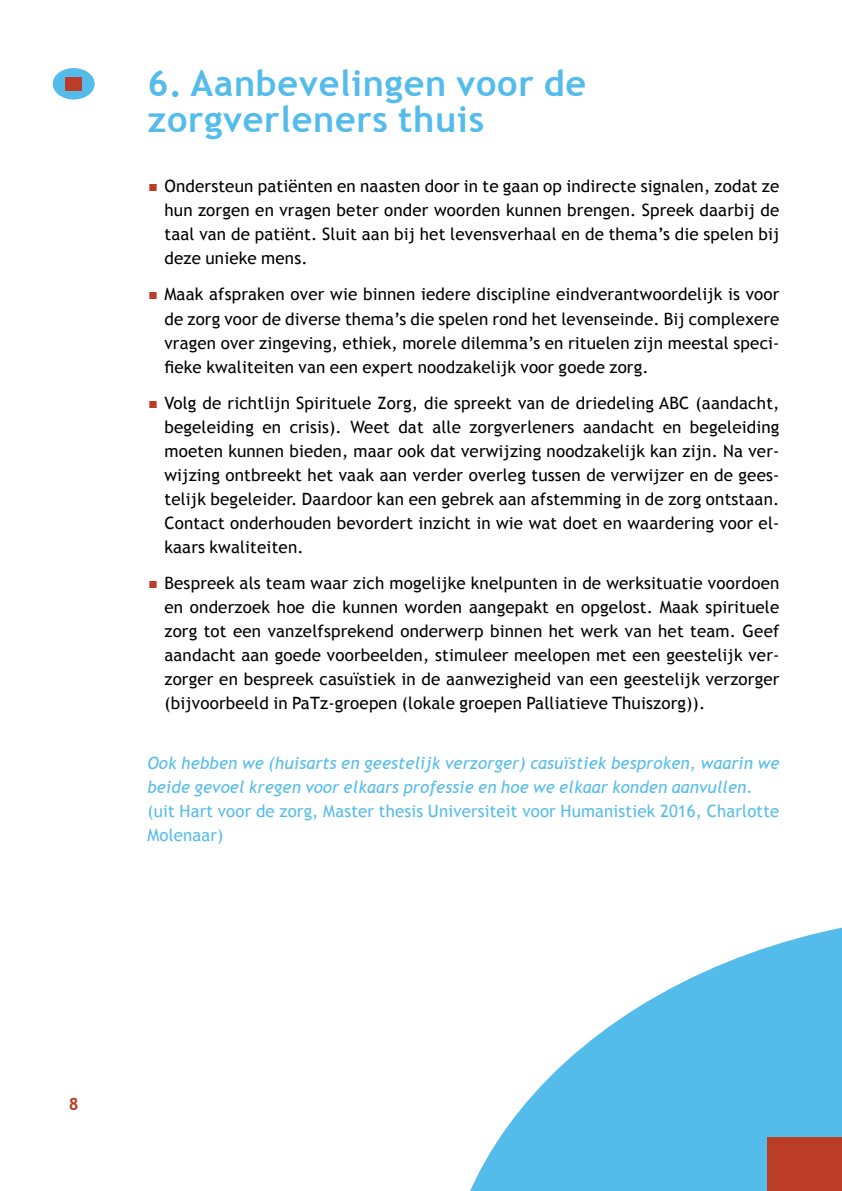
<style>
.page{position:relative;width:842px;height:1191px;background:#fff}
.page>*{position:absolute;margin:0;border:0;box-sizing:border-box;transform-origin:0 0}
.t1{font:700 36px/36px "Trebuchet MS";letter-spacing:.02em;color:#54bceb}
.t2{font:17px/24px "Trebuchet MS";letter-spacing:.01em;color:#000;text-align:justify}
.t3{font:italic 17px/24px "Trebuchet MS";letter-spacing:.01em;color:#54bceb}
.t4{font:17px/24px "Trebuchet MS";letter-spacing:.01em;color:#54bceb}
.t5{font:700 17px "Trebuchet MS";color:#bb3d27}
.s1{font-size:32px;color:#bb3d27}
</style>
<div class="page">
<svg style="left:470px;top:927px;width:372px;height:264px;fill:#54bceb"></svg>
<div style="left:767px;top:1137px;width:75px;height:54px;background:#bb3d27"></div>
<div style="left:53px;top:68px;width:42px;height:32px;background:#54bceb;border-radius:50%"></div>
<div style="left:65px;top:77px;width:17px;height:13px;background:#bb3d27"></div>
<h1 class="t1" style="left:147px;top:66px;width:440px">6. Aanbevelingen voor de zorgverleners thuis</h1>
<p class="t2" style="left:164px;top:175px;width:616px;text-indent:-17px"><span class="s1">▪</span> Ondersteun patiënten en naasten door in te gaan op indirecte signalen, zodat ze hun zorgen en vragen beter onder woorden kunnen brengen. Spreek daarbij de taal van de patiënt. Sluit aan bij het levensverhaal en de thema’s die spelen bij deze unieke mens.</p>
<p class="t2" style="left:164px;top:283px;width:617px;text-indent:-17px"><span class="s1">▪</span> Maak afspraken over wie binnen iedere discipline eindverantwoordelijk is voor de zorg voor de diverse thema’s die spelen rond het levenseinde. Bij complexere vragen over zingeving, ethiek, morele dilemma’s en rituelen zijn meestal speci&shy;fieke kwaliteiten van een expert noodzakelijk voor goede zorg.</p>
<p class="t2" style="left:164px;top:391px;width:616px;text-indent:-17px"><span class="s1">▪</span> Volg de richtlijn Spirituele Zorg, die spreekt van de driedeling ABC (aandacht, begeleiding en crisis). Weet dat alle zorgverleners aandacht en begeleiding moeten kunnen bieden, maar ook dat verwijzing noodzakelijk kan zijn. Na ver&shy;wijzing ontbreekt het vaak aan verder overleg tussen de verwijzer en de gees&shy;telijk begeleider. Daardoor kan een gebrek aan afstemming in de zorg ontstaan.<br>Contact onderhouden bevordert inzicht in wie wat doet en waardering voor el&shy;kaars kwaliteiten.</p>
<p class="t2" style="left:164px;top:571px;width:616px;text-indent:-17px"><span class="s1">▪</span> Bespreek als team waar zich mogelijke knelpunten in de werksituatie voordoen en onderzoek hoe die kunnen worden aangepakt en opgelost. Maak spirituele zorg tot een vanzelfsprekend onderwerp binnen het werk van het team. Geef aandacht aan goede voorbeelden, stimuleer meelopen met een geestelijk ver&shy;zorger en bespreek casuïstiek in de aanwezigheid van een geestelijk verzorger (bijvoorbeeld in PaTz-groepen (lokale groepen Palliatieve Thuiszorg)).</p>
<p class="t3" style="left:147px;top:751px;width:634px">Ook hebben we (huisarts en geestelijk verzorger) casuïstiek besproken, waarin we beide gevoel kregen voor elkaars professie en hoe we elkaar konden aanvullen.</p>
<p class="t4" style="left:147px;top:799px;width:633px">(uit Hart voor de zorg, Master thesis Universiteit voor Humanistiek 2016, Charlotte<br>Molenaar)</p>
<p class="t5" style="left:69px;top:1093px;width:11px">8</p>
</div>
